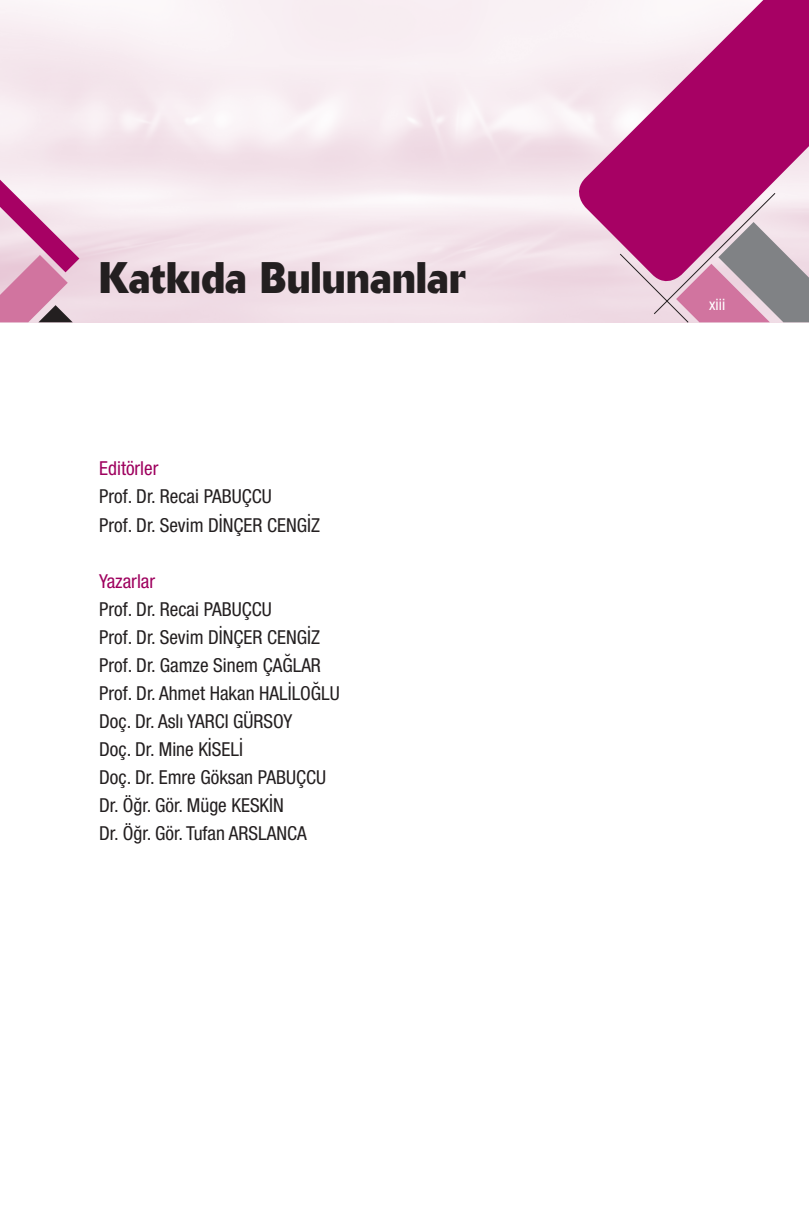
<style>
.page{position:relative;width:809px;height:1221px;background:#fff}
.page>*{position:absolute;margin:0;border:0;box-sizing:border-box;transform-origin:0 0}
.t1{font:700 43.75px "Delta";letter-spacing:.01em;color:#231f20;scale:.9 1}
.t2{font:19.25px/28px "Helvetica 57 Cn";color:#231f20}
.t3{font:19.25px "Helvetica 57 Cn";color:#9e015e}
.t4{font:15.75px "Helvetica 57 Cn";color:#fff}
</style>
<div class="page">
<svg style="left:570px;top:0;width:239px;height:289px;fill:#a70164"></svg>
<svg style="left:619px;top:192px;width:190px;height:131px;background:#bb749d"></svg>
<svg style="left:0;top:180px;width:79px;height:142px;background:#d79aba"></svg>
<img style="left:0;top:0;width:1px;height:129px">
<h1 class="t1" style="left:99px;top:250px;width:408px">Katkıda Bulunanlar</h1>
<p class="t3" style="left:99px;top:457px;width:61px">Editörler</p>
<p class="t2" style="left:99px;top:482px;width:222px">Prof. Dr. Recai PABUÇCU<br>Prof. Dr. Sevim DİNÇER CENGİZ</p>
<p class="t3" style="left:99px;top:569px;width:57px">Yazarlar</p>
<p class="t2" style="left:99px;top:594px;width:242px">Prof. Dr. Recai PABUÇCU<br>Prof. Dr. Sevim DİNÇER CENGİZ<br>Prof. Dr. Gamze Sinem ÇAĞLAR<br>Prof. Dr. Ahmet Hakan HALILOĞLU<br>Doç. Dr. Aslı YARCI GÜRSOY<br>Doç. Dr. Mine KİSELİ<br>Doç. Dr. Emre Göksan PABUÇCU<br>Dr. Öğr. Gör. Müge KESKİN<br>Dr. Öğr. Gör. Tufan ARSLANCA</p>
<p class="t4" style="left:709px;top:295px;width:18px">xiii</p>
</div>
